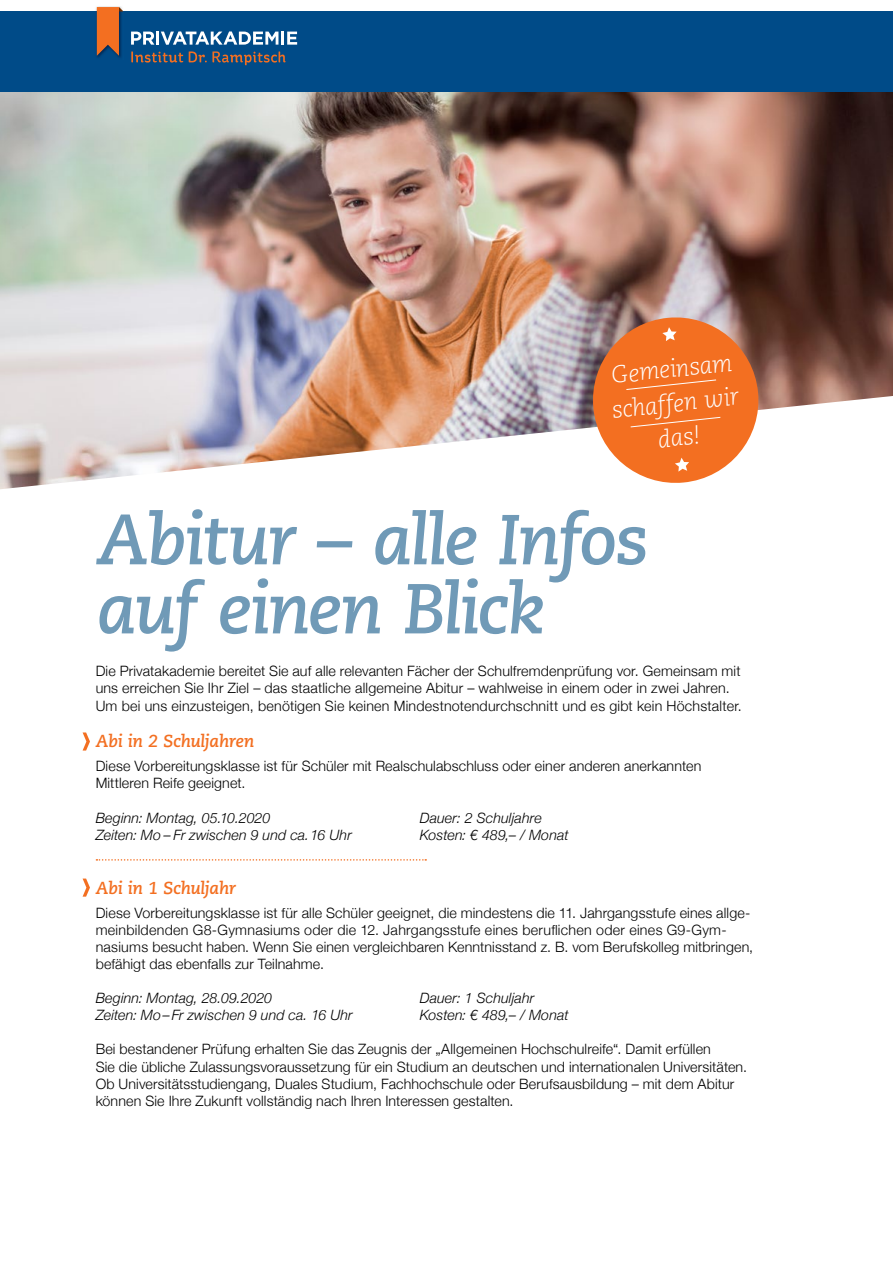
<style>
.page{position:relative;width:893px;height:1263px;background:#fff}
.page>*{position:absolute;margin:0;border:0;box-sizing:border-box;transform-origin:0 0}
.t1{font:italic 700 70.5px/69.2px "Caecilia LT Std";letter-spacing:-.035em;color:#709ab7}
.t2{font:italic 300 24px/34.5px "Caecilia LT Std";color:#fff;text-align:center}
.t3{font:italic 700 17.25px "Caecilia LT Std";letter-spacing:-.025em;color:#f36f21}
.t4{font:300 14.25px/17.1px "Helvetica Neue";letter-spacing:.01em;color:#000}
.t5{font:italic 300 14.25px "Helvetica Neue";letter-spacing:.005em;color:#000}
</style>
<div class="page">
<svg style="left:96px;top:859px;width:330px;height:2px"></svg>
<svg style="left:83px;top:732px;width:7px;height:18px"></svg>
<svg style="left:83px;top:878px;width:7px;height:19px"></svg>
<img style="left:0;top:92px;width:893px;height:397px">
<div style="left:0;top:11px;width:893px;height:81px;background:#004b88"></div>
<svg style="left:131px;top:31px;width:166px;height:14px"></svg>
<img style="left:96px;top:6px;width:25px;height:52px">
<svg style="left:97px;top:7px;width:26px;height:49px"></svg>
<svg style="left:131px;top:51px;width:52px;height:12px"></svg>
<svg style="left:189px;top:51px;width:97px;height:14px"></svg>
<svg style="left:589px;top:313px;width:173px;height:174px"></svg>
<h2 class="t2" style="left:607px;top:359px;width:129px;rotate:-6deg">Gemeinsam schaffen wir das!</h2>
<h1 class="t1" style="left:97px;top:506px;width:553px">Abitur – alle Infos auf einen Blick</h1>
<p class="t4" style="left:96px;top:661px;width:648px;line-height:17.5px">Die Privatakademie bereitet Sie auf alle relevanten Fächer der Schulfremdenprüfung vor. Gemeinsam mit uns erreichen Sie Ihr Ziel – das staatliche allgemeine Abitur – wahlweise in einem oder in zwei Jahren.<br>Um bei uns einzusteigen, benötigen Sie keinen Mindestnotendurchschnitt und es gibt kein Höchstalter.</p>
<p class="t3" style="left:96px;top:731px;width:160px">Abi in 2 Schuljahren</p>
<p class="t4" style="left:96px;top:756px;width:607px">Diese Vorbereitungsklasse ist für Schüler mit Realschulabschluss oder einer anderen anerkannten<br>Mittleren Reife geeignet.</p>
<p class="t5" style="left:96px;top:806px;width:176px">Beginn: Montag, 05.10.2020</p>
<p class="t5" style="left:420px;top:806px;width:124px">Dauer: 2 Schuljahre</p>
<p class="t5" style="left:96px;top:823px;width:258px">Zeiten: Mo – Fr zwischen 9 und ca. 16 Uhr</p>
<p class="t5" style="left:420px;top:823px;width:150px">Kosten: € 489,– / Monat</p>
<p class="t3" style="left:96px;top:877px;width:142px">Abi in 1 Schuljahr</p>
<p class="t4" style="left:96px;top:903px;width:659px">Diese Vorbereitungsklasse ist für alle Schüler geeignet, die mindestens die 11. Jahrgangsstufe eines allge&shy;meinbildenden G8-Gymnasiums oder die 12. Jahrgangsstufe eines beruflichen oder eines G9-Gym&shy;nasiums besucht haben. Wenn Sie einen vergleichbaren Kenntnisstand z. B. vom Berufskolleg mitbringen, befähigt das ebenfalls zur Teilnahme.</p>
<p class="t5" style="left:96px;top:987px;width:178px">Beginn: Montag, 28.09.2020</p>
<p class="t5" style="left:420px;top:987px;width:116px">Dauer: 1 Schuljahr</p>
<p class="t5" style="left:96px;top:1004px;width:259px">Zeiten: Mo–Fr zwischen 9 und ca. 16 Uhr</p>
<p class="t5" style="left:420px;top:1004px;width:150px">Kosten: € 489,– / Monat</p>
<p class="t4" style="left:96px;top:1040px;width:653px">Bei bestandener Prüfung erhalten Sie das Zeugnis der „Allgemeinen Hochschulreife“. Damit erfüllen<br>Sie die übliche Zulassungsvoraussetzung für ein Studium an deutschen und internationalen Universitäten.<br>Ob Universitätsstudiengang, Duales Studium, Fachhochschule oder Berufsausbildung – mit dem Abitur können Sie Ihre Zukunft vollständig nach Ihren Interessen gestalten.</p>
</div>
